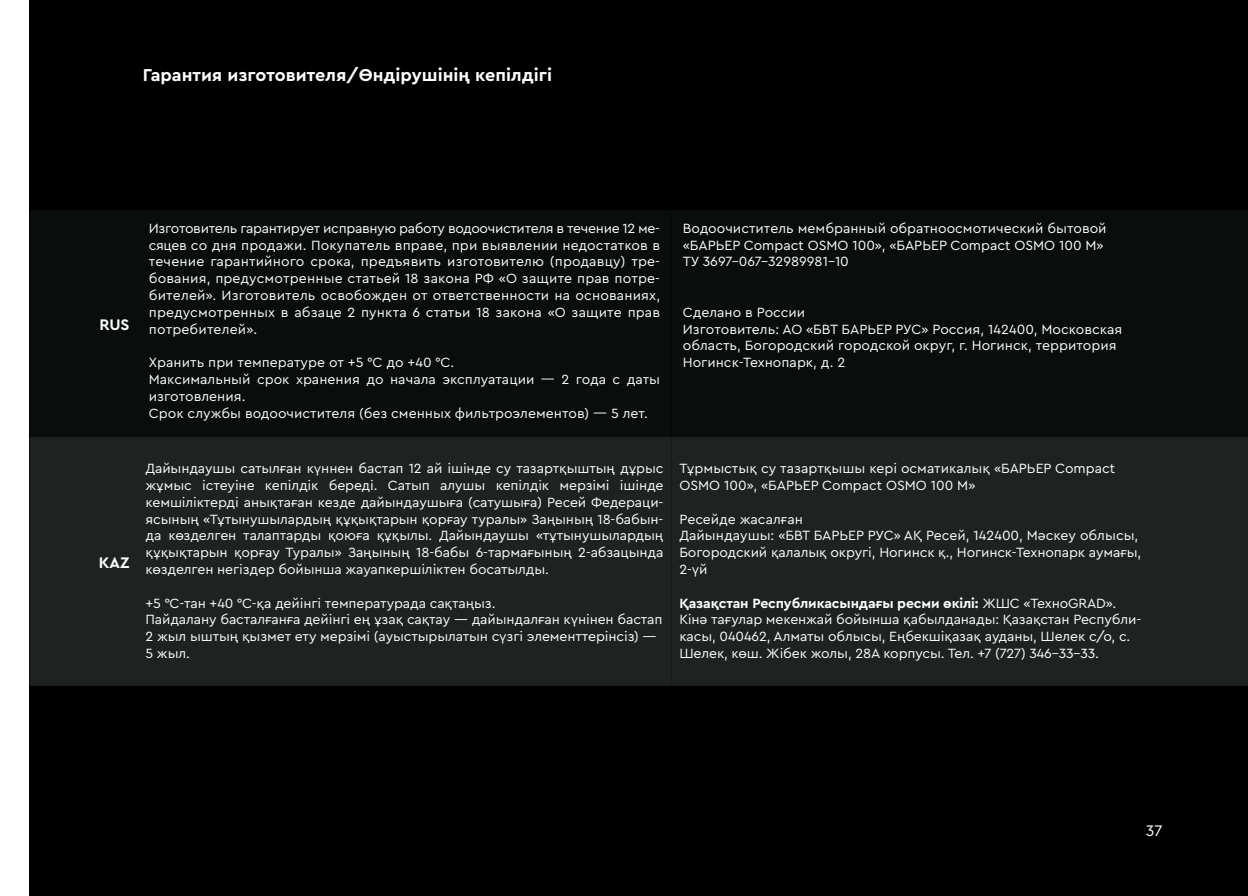
<style>
.page{position:relative;width:1248px;height:896px;background:#fff}
.page>*{position:absolute;margin:0;border:0;box-sizing:border-box;transform-origin:0 0}
.t1{font:700 18px "Cera PRO";color:#fff}
.t2{font:700 16px "Cera PRO";color:#fff}
.t3{font:16px "Cera PRO";color:#fff}
.t4{font:14px/16.8px "Cera PRO";letter-spacing:-.005em;color:#fff}
.s1{font-weight:700}
</style>
<div class="page">
<div style="left:28px;top:0;width:1219px;height:896px;background:#000001"></div>
<div style="left:30px;top:211px;width:641px;height:226px;background:#090d0c"></div>
<div style="left:672px;top:211px;width:575px;height:226px;background:#090d0c"></div>
<div style="left:30px;top:437px;width:641px;height:249px;background:#1e2322"></div>
<div style="left:671px;top:437px;width:576px;height:249px;background:#1e2322"></div>
<p class="t1" style="left:143px;top:63px;width:411px">Гарантия изготовителя/Өндірушінің кепілдігі</p>
<p class="t2" style="left:99px;top:314px;width:31px">RUS</p>
<p class="t4" style="left:149px;top:219px;width:512px;text-align:justify">Изготовитель гарантирует исправную работу водоочистителя в течение 12 ме&shy;сяцев со дня продажи. Покупатель вправе, при выявлении недостатков в течение гарантийного срока, предъявить изготовителю (продавцу) тре&shy;бования, предусмотренные статьей 18 закона РФ «О защите прав потре&shy;бителей». Изготовитель освобожден от ответственности на основаниях, предусмотренных в абзаце 2 пункта 6 статьи 18 закона «О защите прав потребителей».</p>
<p class="t4" style="left:149px;top:353px;width:512px">Хранить при температуре от +5 °С до +40 °С.<br>Максимальный срок хранения до начала эксплуатации — 2 года с даты изготовления.<br>Срок службы водоочистителя (без сменных фильтроэлементов) — 5 лет.</p>
<p class="t4" style="left:682px;top:219px;width:425px">Водоочиститель мембранный обратноосмотический бытовой «БАРЬЕР Compact OSMO 100», «БАРЬЕР Compact OSMO 100 М»<br>ТУ 3697-067-32989981-10</p>
<p class="t4" style="left:682px;top:303px;width:441px">Сделано в России<br>Изготовитель: АО «БВТ БАРЬЕР РУС» Россия, 142400, Московская область, Богородский городской округ, г. Ногинск, территория Ногинск-Технопарк, д. 2</p>
<p class="t2" style="left:99px;top:552px;width:32px">KAZ</p>
<p class="t4" style="left:145px;top:459px;width:519px;text-align:justify">Дайындаушы сатылған күннен бастап 12 ай ішінде су тазартқыштың дұрыс жұмыс істеуіне кепілдік береді. Сатып алушы кепілдік мерзімі ішінде кемшіліктерді анықтаған кезде дайындаушыға (сатушыға) Ресей Федераци&shy;ясының «Тұтынушылардың құқықтарын қорғау туралы» Заңының 18-бабын&shy;да көзделген талаптарды қоюға құқылы. Дайындаушы «тұтынушылардың құқықтарын қорғау Туралы» Заңының 18-бабы 6-тармағының 2-абзацында көзделген негіздер бойынша жауапкершіліктен босатылды.</p>
<p class="t4" style="left:145px;top:594px;width:518px">+5 °С-тан +40 °С-қа дейінгі температурада сақтаңыз.<br>Пайдалану басталғанға дейінгі ең ұзақ сақтау — дайындалған күнінен бастап 2 жыл ыштың қызмет ету мерзімі (ауыстырылатын сүзгі элементтерінсіз) — 5 жыл.</p>
<p class="t4" style="left:679px;top:459px;width:437px">Тұрмыстық су тазартқышы кері осматикалық «БАРЬЕР Compact<br>OSMO 100», «БАРЬЕР Compact OSMO 100 М»</p>
<p class="t4" style="left:679px;top:510px;width:463px">Ресейде жасалған<br>Дайындаушы: «БВТ БАРЬЕР РУС» АҚ Ресей, 142400, Мәскеу облысы, Богородский қалалық округі, Ногинск қ., Ногинск-Технопарк аумағы, 2-үй</p>
<p class="t4" style="left:679px;top:594px;width:463px"><span class="s1">Қазақстан Республикасындағы ресми өкiлi:</span> ЖШС «ТехноGRAD».<br>Кiнә тағулар мекенжай бойынша қабылданады: Қазақстан Республи&shy;касы, 040462, Алматы облысы, Еңбекшіқазақ ауданы, Шелек с/о, с.<br>Шелек, көш. Жібек жолы, 28А корпусы. Тел. +7 (727) 346-33-33.</p>
<p class="t3" style="left:1145px;top:820px;width:18px">37</p>
</div>
